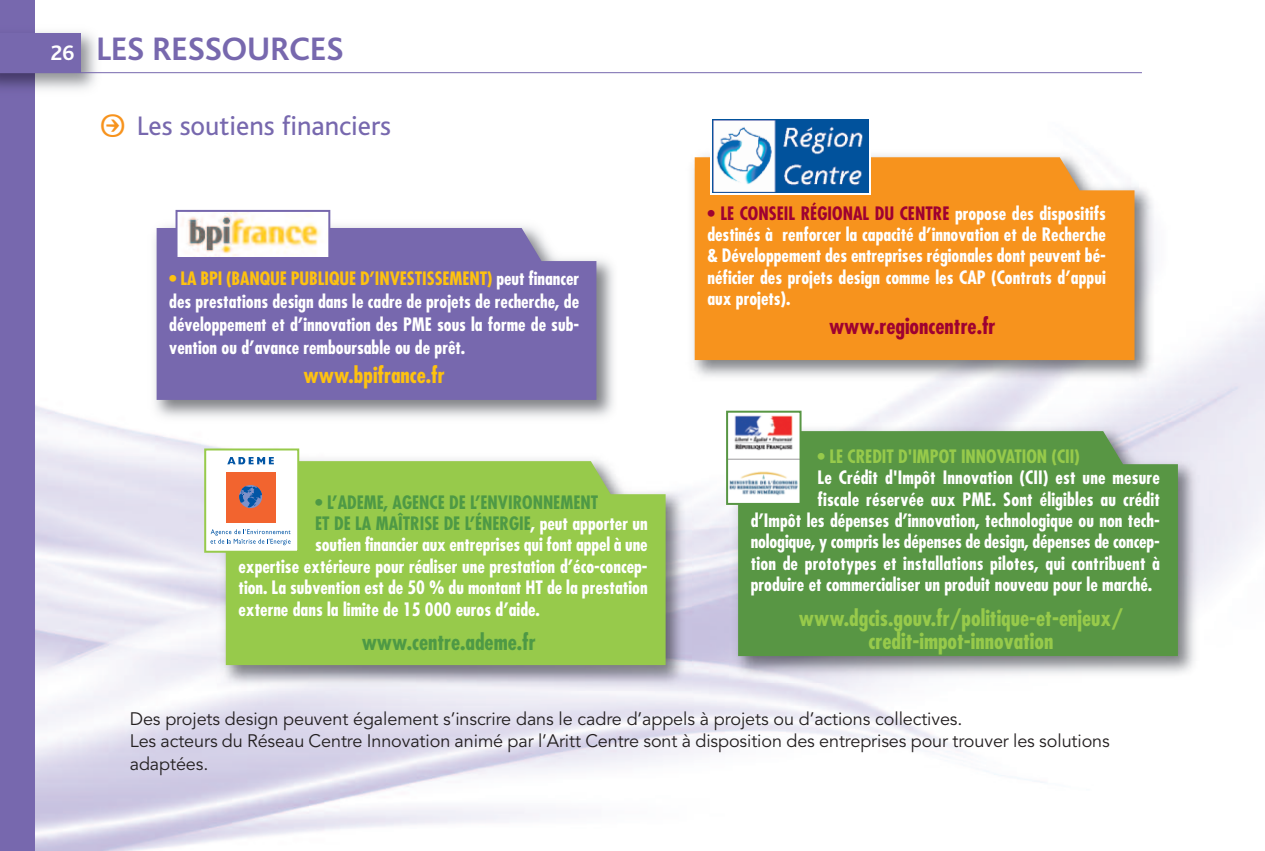
<style>
.page{position:relative;width:1265px;height:851px;background:#fff}
.page>*{position:absolute;margin:0;border:0;box-sizing:border-box;transform-origin:0 0}
.t1{font:700 34px "Bliss";color:#7768ae}
.t2{font:28px "Bliss";color:#7768ae}
.t3{font:700 condensed 22px/23px "Futura LT";color:#97ca4b;text-align:center}
.t4{font:700 condensed 22px "Futura LT";color:#9e0131}
.t5{font:700 condensed 22px "Futura LT";color:#4e9945}
.t6{font:700 condensed 22px "Futura LT";color:#fec210}
.t7{font:700 condensed 18px/21.4px "Futura LT";color:#fff;text-align:justify}
.t8{font:18px/22.6px "Avenir";letter-spacing:-.005em;color:#231f20}
.t9{font:700 condensed 18px "Futura LT";color:#4e9945}
.t10{font:700 condensed 18px "Futura LT";color:#97ca4b}
.s1{font-size:22px;color:#fff}
.s2{font-family:"Bienvenue Picto TT";font-size:26px;color:#f7931d}
.s3{color:#fec210}
.s4{color:#fff}
.s5{color:#9e0131}
</style>
<div class="page">
<img style="left:34px;top:0;width:1229px;height:850px">
<div style="left:0;top:0;width:34px;height:850px;background:#7768ae"></div>
<img style="left:0;top:25px;width:106px;height:74px">
<div style="left:0;top:33px;width:80px;height:40px;background:#7768ae"></div>
<hr style="left:0;top:72px;width:1141px;height:1px;background:#7768ae">
<img style="left:148px;top:219px;width:474px;height:206px">
<div style="left:157px;top:228px;width:439px;height:172px;background:#7768ae"></div>
<img style="left:178px;top:213px;width:149px;height:43px">
<div style="left:175px;top:210px;width:155px;height:49px;border:2px solid #7768ae"></div>
<img style="left:686px;top:148px;width:474px;height:238px">
<svg style="left:694px;top:157px;width:440px;height:203px;background:#f69828"></svg>
<img style="left:217px;top:452px;width:474px;height:238px">
<div style="left:226px;top:461px;width:439px;height:204px;background:#97ca4b"></div>
<svg style="left:710px;top:116px;width:160px;height:79px"></svg>
<img style="left:712px;top:120px;width:156px;height:72px">
<div style="left:206px;top:450px;width:91px;height:100px;background:#fff"></div>
<div style="left:226px;top:472px;width:49px;height:50px;background:#f2642f"></div>
<svg style="left:239px;top:485px;width:23px;height:23px"></svg>
<svg style="left:227px;top:457px;width:47px;height:7px"></svg>
<svg style="left:210px;top:529px;width:80px;height:16px"></svg>
<div style="left:204px;top:448px;width:95px;height:104px;border:2px solid #97ca4b"></div>
<img style="left:729px;top:422px;width:474px;height:260px">
<div style="left:738px;top:431px;width:439px;height:225px;background:#589644"></div>
<img style="left:729px;top:413px;width:69px;height:89px">
<div style="left:726px;top:410px;width:75px;height:95px;border:2px solid #589644"></div>
<h1 class="t1" style="left:51px;top:38px;width:294px"><span class="s1">26</span> LES RESSOURCES</h1>
<h2 class="t2" style="left:101px;top:117px;width:292px"><span class="s2">u</span> Les soutiens financiers</h2>
<p class="t7" style="left:169px;top:268px;width:411px;line-height:23px"><span class="s3">• LA BPI (BANQUE PUBLIQUE D’INVESTISSEMENT)</span> peut financer des prestations design dans le cadre de projets de recherche, de développement et d’innovation des PME sous la forme de sub&shy;vention ou d’avance remboursable ou de prêt.</p>
<p class="t6" style="left:303px;top:365px;width:143px">www.bpifrance.fr</p>
<p class="t9" style="left:315px;top:494px;width:284px">• L’ADEME, AGENCE DE L’ENVIRONNEMENT</p>
<p class="t9" style="left:315px;top:515px;width:334px">ET DE LA MAÎTRISE DE L’ÉNERGIE<span class="s4">, peut apporter un</span></p>
<p class="t7" style="left:315px;top:535px;width:334px">soutien financier aux entreprises qui font appel à une</p>
<p class="t7" style="left:238px;top:557px;width:410px">expertise extérieure pour réaliser une prestation d’éco-concep-</p>
<p class="t7" style="left:238px;top:578px;width:410px">tion. La subvention est de 50 % du montant HT de la prestation</p>
<p class="t7" style="left:238px;top:599px;width:303px">externe dans la limite de 15 000 euros d’aide.</p>
<p class="t5" style="left:361px;top:632px;width:175px">www.centre.ademe.fr</p>
<p class="t7" style="left:707px;top:204px;width:400px"><span class="s5">• LE CONSEIL RÉGIONAL DU CENTRE</span> propose des dispositifs destinés à renforcer la capacité d’innovation et de Recherche &amp; Développement des entreprises régionales dont peuvent bé&shy;néficier des projets design comme les CAP (Contrats d’appui aux projets).</p>
<p class="t4" style="left:829px;top:316px;width:168px">www.regioncentre.fr</p>
<p class="t10" style="left:817px;top:448px;width:264px">• LE CREDIT D'IMPOT INNOVATION (CII)</p>
<p class="t7" style="left:817px;top:468px;width:344px">Le Crédit d'Impôt Innovation (CII) est une mesure</p>
<p class="t7" style="left:817px;top:490px;width:344px">fiscale réservée aux PME. Sont éligibles au crédit</p>
<p class="t7" style="left:750px;top:511px;width:410px">d’Impôt les dépenses d’innovation, technologique ou non tech-</p>
<p class="t7" style="left:750px;top:532px;width:410px">nologique, y compris les dépenses de design, dépenses de concep-</p>
<p class="t7" style="left:750px;top:554px;width:410px">tion de prototypes et installations pilotes, qui contribuent à</p>
<p class="t7" style="left:750px;top:575px;width:403px">produire et commercialiser un produit nouveau pour le marché.</p>
<p class="t3" style="left:798px;top:608px;width:326px">www.dgcis.gouv.fr/politique-et-enjeux/ credit-impot-innovation</p>
<p class="t8" style="left:130px;top:708px;width:981px">Des projets design peuvent également s’inscrire dans le cadre d’appels à projets ou d’actions collectives.<br>Les acteurs du Réseau Centre Innovation animé par l’Aritt Centre sont à disposition des entreprises pour trouver les solutions adaptées.</p>
</div>
